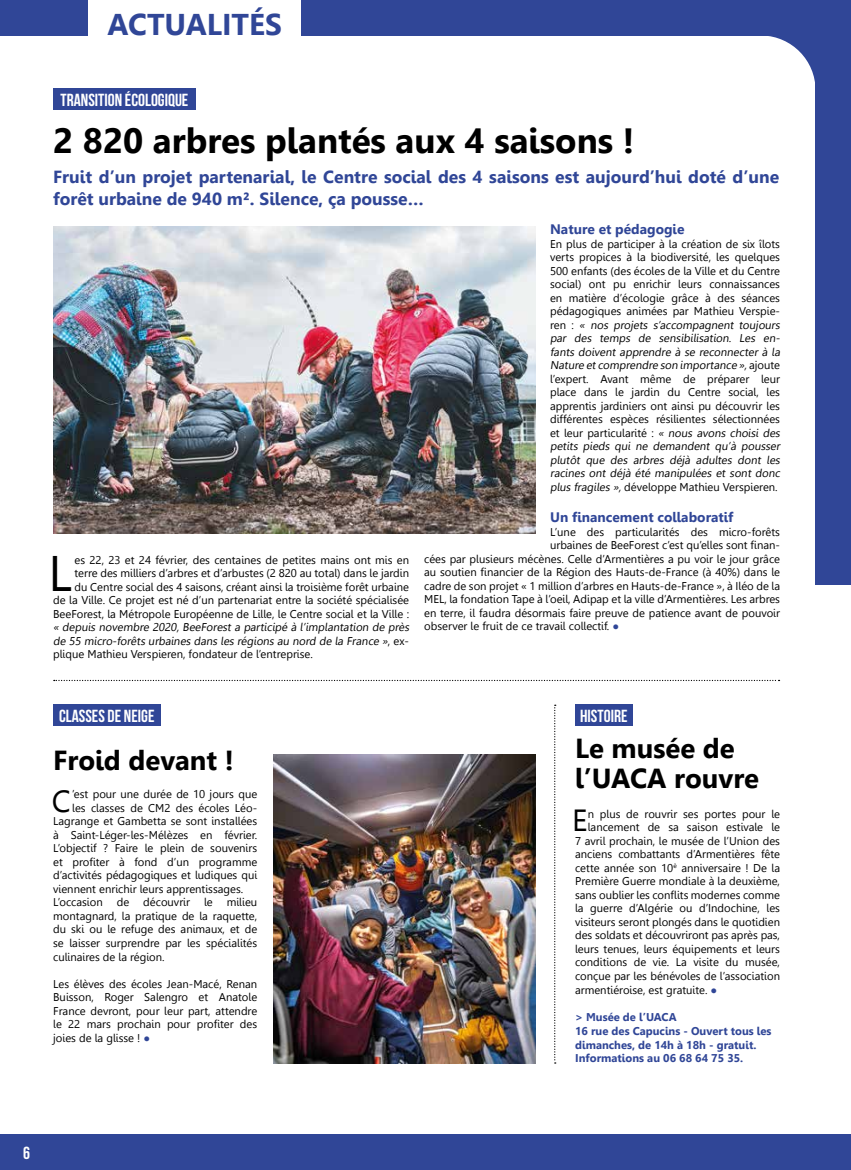
<style>
.page{position:relative;width:851px;height:1170px;background:#fff}
.page>*{position:absolute;margin:0;border:0;box-sizing:border-box;transform-origin:0 0}
.t1{font:49.75px "Leelawadee";color:#000}
.t2{font:700 35px "Leelawadee";color:#000}
.t3{font:30.5px "Leelawadee";color:#000}
.t4{font:700 30px "Leelawadee";color:#304697}
.t5{font:700 27.5px/30px "Leelawadee";color:#000}
.t6{font:700 17.5px/22.5px "Leelawadee";color:#304697}
.t7{font:700 17.5px "Bebas Neue";color:#fff}
.t8{font:700 13.75px "Leelawadee";color:#304697}
.t9{font:11.25px/13.5px "Leelawadee";color:#000}
.t10{font:700 11.25px/13.8px "Leelawadee";color:#304697}
.s1{font-family:"Impact";color:#304697}
</style>
<div class="page">
<div style="left:0;top:0;width:850px;height:35px;background:#304697"></div>
<div style="left:815px;top:0;width:35px;height:585px;background:#304697"></div>
<div style="left:88px;top:0;width:213px;height:38px;background:#fff"></div>
<svg style="left:762px;top:35px;width:53px;height:47px"></svg>
<div style="left:0;top:1134px;width:850px;height:35px;background:#304697"></div>
<div style="left:53px;top:89px;width:143px;height:21px;background:#304697"></div>
<div style="left:53px;top:704px;width:107px;height:21px;background:#304697"></div>
<div style="left:575px;top:704px;width:57px;height:21px;background:#304697"></div>
<img style="left:53px;top:226px;width:483px;height:307px">
<img style="left:273px;top:754px;width:263px;height:309px">
<svg style="left:54px;top:679px;width:725px;height:2px"></svg>
<svg style="left:554px;top:704px;width:1px;height:359px"></svg>
<h3 class="t4" style="left:108px;top:7px;width:176px">ACTUALITÉS</h3>
<h3 class="t7" style="left:60px;top:90px;width:129px">TRANSITION ÉCOLOGIQUE</h3>
<h2 class="t2" style="left:53px;top:121px;width:582px">2 820 arbres plantés aux 4 saisons !</h2>
<h3 class="t6" style="left:53px;top:165px;width:727px">Fruit d’un projet partenarial, le Centre social des 4 saisons est aujourd’hui doté d’une forêt urbaine de 940 m². Silence, ça pousse…</h3>
<h1 class="t1" style="left:49px;top:544px;width:25px">L</h1>
<p class="t9" style="left:75px;top:553px;width:336px">es 22, 23 et 24 février, des centaines de petites mains ont mis en</p>
<p class="t9" style="left:75px;top:566px;width:336px">terre des milliers d’arbres et d’arbustes (2 820 au total) dans le jardin</p>
<p class="t9" style="left:75px;top:580px;width:336px">du Centre social des 4 saisons, créant ainsi la troisième forêt urbaine</p>
<p class="t9" style="left:53px;top:593px;width:357px">de la Ville. Ce projet est né d’un partenariat entre la société spécialisée</p>
<p class="t9" style="left:53px;top:607px;width:357px">BeeForest, la Métropole Européenne de Lille, le Centre social et la Ville :</p>
<p class="t9" style="left:53px;top:620px;width:359px">« depuis novembre 2020, BeeForest a participé à l’implantation de près</p>
<p class="t9" style="left:53px;top:634px;width:357px">de 55 micro-forêts urbaines dans les régions au nord de la France », e x -</p>
<p class="t9" style="left:53px;top:647px;width:261px">plique Mathieu Verspieren, fondateur de l’entreprise.</p>
<p class="t8" style="left:550px;top:221px;width:136px">Nature et pédagogie</p>
<p class="t9" style="left:550px;top:237px;width:233px">En plus de participer à la création de six îlots verts propices à la biodiversité, les quelques 500 enfants (des écoles de la Ville et du Centre social) ont pu enrichir leurs connaissances en matière d’écologie grâce à des séances pédagogiques animées par Mathieu Verspie&shy;re n : « nos projets s’accompagnent toujours par des temps de sensibilisation. Les en&shy;fants doivent apprendre à se reconnecter à la Nature et comprendre son importance »,aj o u te l’expert. Avant même de préparer leur place dans le jardin du Centre social, les apprentis jardiniers ont ainsi pu découvrir les différentes espèces résilientes sélectionnées et leur particularité : « nous avons choisi des petits pieds qui ne demandent qu’à pousser plutôt que des arbres déjà adultes dont les racines ont déjà été manipulées et sont donc plus fragiles », développe Mathieu Verspieren.</p>
<p class="t8" style="left:550px;top:509px;width:185px">Un financement collaboratif</p>
<p class="t9" style="left:550px;top:525px;width:231px">L’une des particularités des micro-forêts</p>
<p class="t9" style="left:550px;top:538px;width:231px">urbaines de BeeForest c’est qu’elles sont finan-</p>
<p class="t9" style="left:424px;top:552px;width:357px">cées par plusieurs mécènes. Celle d’Armentières a pu voir le jour grâce</p>
<p class="t9" style="left:424px;top:565px;width:357px">au soutien financier de la Région des Hauts-de-France (à 40%) dans le</p>
<p class="t9" style="left:424px;top:579px;width:357px">cadre de son projet « 1 million d’arbres en Hauts-de-France », à Iléo de la</p>
<p class="t9" style="left:424px;top:592px;width:357px">MEL, la fondation Tape à l’oeil, Adipap et la ville d’Armentières. Les arbres</p>
<p class="t9" style="left:424px;top:606px;width:357px">en terre, il faudra désormais faire preuve de patience avant de pouvoir</p>
<p class="t9" style="left:424px;top:619px;width:197px">observer le fruit de ce travail collectif. <span class="s1">●</span></p>
<h3 class="t7" style="left:59px;top:706px;width:97px">CLASSES DE NEIGE</h3>
<h3 class="t7" style="left:580px;top:706px;width:49px">HISTOIRE</h3>
<h3 class="t5" style="left:53px;top:745px;width:182px">Froid devant !</h3>
<h3 class="t3" style="left:52px;top:783px;width:20px">C</h3>
<p class="t9" style="left:72px;top:787px;width:186px">’est pour une durée de 10 jours que</p>
<p class="t9" style="left:72px;top:801px;width:186px">les classes de CM2 des écoles Léo-</p>
<p class="t9" style="left:53px;top:814px;width:205px">Lagrange et Gambetta se sont installées</p>
<p class="t9" style="left:53px;top:828px;width:205px">à Saint-Léger-les-Mélèzes en février.</p>
<p class="t9" style="left:53px;top:841px;width:205px">L’objectif ? Faire le plein de souvenirs</p>
<p class="t9" style="left:53px;top:855px;width:205px">et profiter à fond d’un programme</p>
<p class="t9" style="left:53px;top:868px;width:205px">d’activités pédagogiques et ludiques qui</p>
<p class="t9" style="left:53px;top:882px;width:191px">viennent enrichir leurs apprentissages.</p>
<p class="t9" style="left:53px;top:895px;width:205px">L’occasion de découvrir le milieu</p>
<p class="t9" style="left:53px;top:909px;width:205px">montagnard, la pratique de la raquette,</p>
<p class="t9" style="left:53px;top:922px;width:205px">du ski ou le refuge des animaux, et de</p>
<p class="t9" style="left:53px;top:936px;width:205px">se laisser surprendre par les spécialités</p>
<p class="t9" style="left:53px;top:949px;width:113px">culinaires de la région.</p>
<p class="t9" style="left:53px;top:976px;width:205px;text-align:justify">Les élèves des écoles Jean-Macé, Renan Buisson, Roger Salengro et Anatole France devront, pour leur part, attendre le 22 mars prochain pour profiter des joies de la glisse ! <span class="s1">●</span></p>
<h3 class="t5" style="left:575px;top:733px;width:185px">Le musée de l’UACA rouvre</h3>
<h3 class="t3" style="left:572px;top:803px;width:17px">E</h3>
<p class="t9" style="left:587px;top:807px;width:194px">n plus de rouvrir ses portes pour le</p>
<p class="t9" style="left:587px;top:820px;width:194px">lancement de sa saison estivale le</p>
<p class="t9" style="left:575px;top:834px;width:206px">7 avril prochain, le musée de l’Union des</p>
<p class="t9" style="left:575px;top:847px;width:206px">anciens combattants d’Armentières fête</p>
<p class="t9" style="left:575px;top:861px;width:206px">cette année son 10<sup>è</sup> anniversaire ! De la</p>
<p class="t9" style="left:575px;top:874px;width:206px">Première Guerre mondiale à la deuxième,</p>
<p class="t9" style="left:575px;top:888px;width:206px">sans oublier les conflits modernes comme</p>
<p class="t9" style="left:575px;top:901px;width:206px">la guerre d’Algérie ou d’Indochine, les</p>
<p class="t9" style="left:575px;top:915px;width:206px">visiteurs seront plongés dans le quotidien</p>
<p class="t9" style="left:575px;top:928px;width:206px">des soldats et découvriront pas après pas,</p>
<p class="t9" style="left:575px;top:942px;width:206px">leurs tenues, leurs équipements et leurs</p>
<p class="t9" style="left:575px;top:955px;width:206px">conditions de vie. La visite du musée,</p>
<p class="t9" style="left:575px;top:969px;width:206px">conçue par les bénévoles de l’association</p>
<p class="t9" style="left:575px;top:982px;width:144px">armentiéroise, est gratuite. <span class="s1">●</span></p>
<p class="t10" style="left:575px;top:1010px;width:198px">&gt; Musée de l’UACA<br>16 rue des Capucins - Ouvert tous les dimanches, de 14h à 18h - gratuit.<br>Informations au 06 68 64 75 35.</p>
<h3 class="t7" style="left:23px;top:1142px;width:8px">6</h3>
</div>
